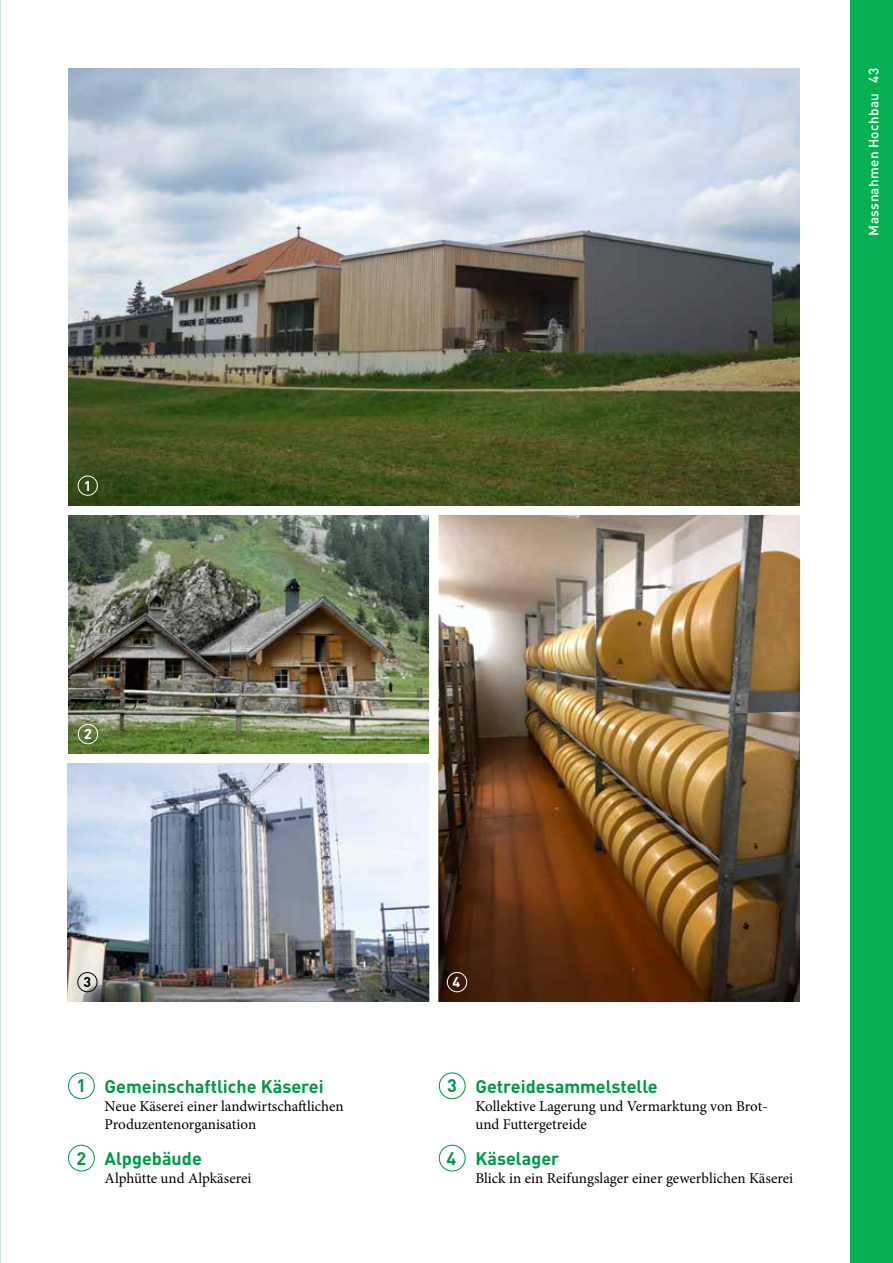
<style>
.page{position:relative;width:893px;height:1263px;background:#fff}
.page>*{position:absolute;margin:0;border:0;box-sizing:border-box;transform-origin:0 0}
.t1{font:700 18px "DIN";color:#009949}
.t2{font:15px/18px "Minion Pro";letter-spacing:-.005em;color:#000}
.t3{font:700 14.1px "DIN";color:#fff}
.t4{font:700 14.1px "DIN";color:#000}
.t5{font:500 13.5px "DIN";letter-spacing:.02em;color:#fff}
</style>
<div class="page">
<img style="left:438px;top:515px;width:362px;height:486px">
<img style="left:68px;top:68px;width:732px;height:438px">
<img style="left:68px;top:516px;width:361px;height:237px">
<img style="left:68px;top:763px;width:361px;height:238px">
<div style="left:77px;top:972px;width:20px;height:20px;border:1px solid #000;border-radius:50%"></div>
<div style="left:78px;top:476px;width:20px;height:20px;border:1px solid #fff;border-radius:50%"></div>
<div style="left:78px;top:724px;width:20px;height:20px;border:1px solid #fff;border-radius:50%"></div>
<div style="left:447px;top:972px;width:20px;height:20px;border:1px solid #fff;border-radius:50%"></div>
<div style="left:68px;top:1072px;width:27px;height:27px;border:1px solid #009949;border-radius:50%"></div>
<div style="left:68px;top:1145px;width:27px;height:26px;border:1px solid #009949;border-radius:50%"></div>
<div style="left:439px;top:1072px;width:27px;height:27px;border:1px solid #009949;border-radius:50%"></div>
<div style="left:439px;top:1145px;width:27px;height:26px;border:1px solid #009949;border-radius:50%"></div>
<div style="left:850px;top:0;width:43px;height:1263px;background:#07b152"></div>
<p class="t3" style="left:84px;top:476px;width:9px">1</p>
<p class="t3" style="left:84px;top:725px;width:9px">2</p>
<p class="t4" style="left:83px;top:973px;width:9px">3</p>
<p class="t1" style="left:76px;top:1074px;width:11px">1</p>
<p class="t1" style="left:76px;top:1146px;width:11px">2</p>
<p class="t1" style="left:105px;top:1074px;width:221px">Gemeinschaftliche Käserei</p>
<p class="t2" style="left:105px;top:1097px;width:240px">Neue Käserei einer landwirtschaftlichen<br>Produzentenorganisation</p>
<p class="t1" style="left:105px;top:1146px;width:99px">Alpgebäude</p>
<p class="t2" style="left:105px;top:1169px;width:148px">Alphütte und Alpkäserei</p>
<p class="t5" style="left:865px;top:236px;width:169px;rotate:-90deg">Massnahmen Hochbau 43</p>
<p class="t5" style="left:865px;top:202px;width:110px;rotate:-90deg">Gesamtübersicht</p>
<p class="t3" style="left:453px;top:973px;width:9px">4</p>
<p class="t1" style="left:447px;top:1074px;width:11px">3</p>
<p class="t1" style="left:446px;top:1146px;width:11px">4</p>
<p class="t1" style="left:475px;top:1074px;width:184px">Getreidesammelstelle</p>
<p class="t2" style="left:475px;top:1097px;width:294px">Kollektive Lagerung und Vermarktung von Brot&shy;und Futtergetreide</p>
<p class="t1" style="left:475px;top:1146px;width:85px">Käselager</p>
<p class="t2" style="left:475px;top:1169px;width:319px">Blick in ein Reifungslager einer gewerblichen Käserei</p>
</div>
